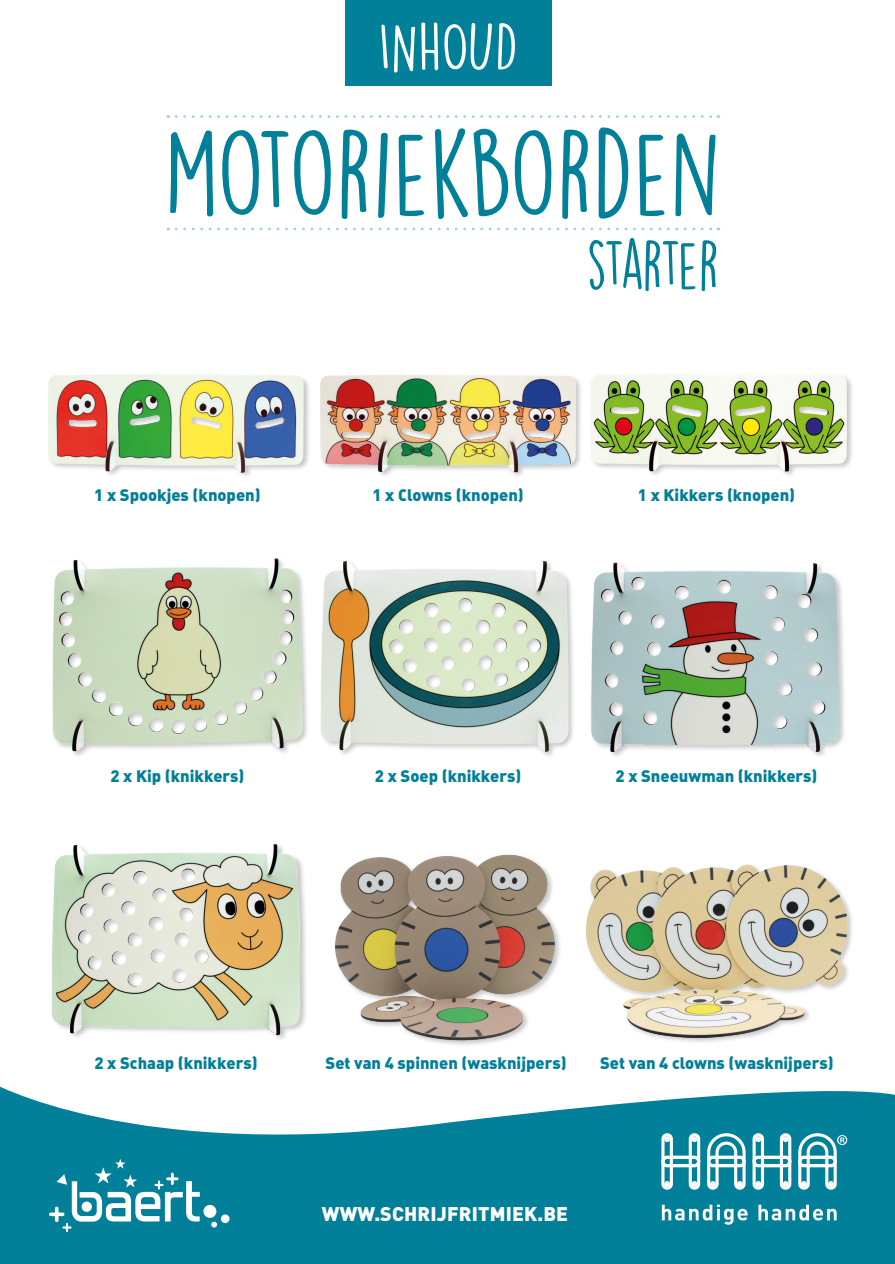
<style>
.page{position:relative;width:895px;height:1264px;background:#fff}
.page>*{position:absolute;margin:0;border:0;box-sizing:border-box;transform-origin:0 0}
.t1{font:108.75px "DK Lemon Yellow Sun";color:#027f99}
.t2{font:61.95px "DK Lemon Yellow Sun";letter-spacing:-.055em;color:#027f99}
.t3{font:61.65px "DK Lemon Yellow Sun";color:#fff}
.Leestekst{font:900 19.5px "DIN Pro";letter-spacing:.01em;color:#fff}
.Leestekst-2{font:900 16.5px "DIN Pro";color:#027f99}
</style>
<div class="page">
<div style="left:51px;top:843px;width:257px;height:199px;background:#1d1d1b;opacity:.25"></div>
<img style="left:51px;top:843px;width:253px;height:194px">
<img style="left:321px;top:560px;width:252px;height:193px">
<svg style="left:0;top:1086px;width:895px;height:178px;fill:#027f99"></svg>
<svg style="left:49px;top:1159px;width:151px;height:73px"></svg>
<div style="left:82px;top:1201px;width:10px;height:11px;background:#fff;border-radius:50%"></div>
<div style="left:203px;top:1205px;width:13px;height:13px;background:#fff;border-radius:50%"></div>
<div style="left:221px;top:1214px;width:8px;height:9px;background:#fff;border-radius:50%"></div>
<svg style="left:211px;top:1222px;width:6px;height:5px"></svg>
<svg style="left:662px;top:1204px;width:85px;height:21px"></svg>
<svg style="left:758px;top:1205px;width:79px;height:15px"></svg>
<svg style="left:661px;top:1133px;width:39px;height:57px"></svg>
<svg style="left:707px;top:1133px;width:39px;height:57px"></svg>
<svg style="left:752px;top:1133px;width:39px;height:57px"></svg>
<svg style="left:798px;top:1133px;width:49px;height:57px"></svg>
<svg style="left:176px;top:228px;width:543px;height:2px"></svg>
<svg style="left:176px;top:115px;width:543px;height:3px"></svg>
<div style="left:345px;top:0;width:206px;height:86px;background:#027f99"></div>
<div style="left:319px;top:374px;width:264px;height:105px;background:#1d1d1b;opacity:.25"></div>
<img style="left:319px;top:374px;width:260px;height:100px">
<div style="left:589px;top:372px;width:265px;height:106px;background:#1d1d1b;opacity:.25"></div>
<img style="left:589px;top:372px;width:261px;height:102px">
<div style="left:47px;top:373px;width:264px;height:106px;background:#1d1d1b;opacity:.25"></div>
<img style="left:47px;top:373px;width:261px;height:101px">
<img style="left:52px;top:558px;width:254px;height:195px">
<div style="left:590px;top:561px;width:257px;height:197px;background:#1d1d1b;opacity:.25"></div>
<img style="left:590px;top:561px;width:252px;height:192px">
<div style="left:333px;top:853px;width:229px;height:194px;background:#1d1d1b;opacity:.25"></div>
<img style="left:333px;top:853px;width:226px;height:189px">
<img style="left:586px;top:864px;width:266px;height:178px">
<p class="t3" style="left:378px;top:10px;width:141px">INHOUD</p>
<p class="t1" style="left:165px;top:108px;width:558px">MOTORIEKBORDEN</p>
<p class="t2" style="left:586px;top:228px;width:134px">STARTER</p>
<p class="Leestekst-2" style="left:94px;top:484px;width:168px">1 x Spookjes (knopen)</p>
<p class="Leestekst-2" style="left:110px;top:765px;width:136px">2 x Kip (knikkers)</p>
<p class="Leestekst-2" style="left:372px;top:484px;width:153px">1 x Clowns (knopen)</p>
<p class="Leestekst-2" style="left:638px;top:484px;width:159px">1 x Kikkers (knopen)</p>
<p class="Leestekst-2" style="left:375px;top:765px;width:148px">2 x Soep (knikkers)</p>
<p class="Leestekst-2" style="left:615px;top:765px;width:203px">2 x Sneeuwman (knikkers)</p>
<p class="Leestekst-2" style="left:94px;top:1051px;width:165px">2 x Schaap (knikkers)</p>
<p class="Leestekst-2" style="left:326px;top:1051px;width:242px">Set van 4 spinnen (wasknijpers)</p>
<p class="Leestekst-2" style="left:600px;top:1051px;width:235px">Set van 4 clowns (wasknijpers)</p>
<p class="Leestekst" style="left:322px;top:1200px;width:248px">WWW.SCHRIJFRITMIEK.BE</p>
</div>
